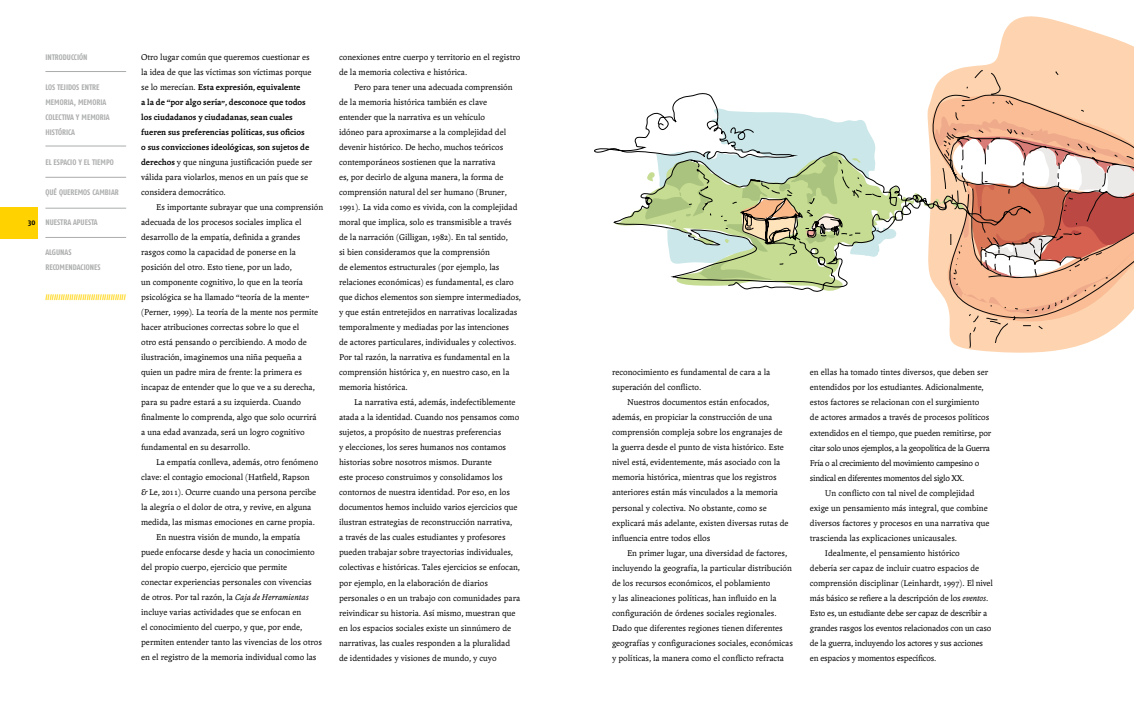
<style>
.page{position:relative;width:1134px;height:709px;background:#fff}
.page>*{position:absolute;margin:0;border:0;box-sizing:border-box;transform-origin:0 0}
.t1{font:9px/15px "Andralis ND Os F";color:#000}
.t2{font:700 9px/15px "Andralis ND Os F";color:#000}
.t3{font:9px "Andralis ND Os F";letter-spacing:-.02em;color:#000}
.t4{font:9px "Andralis ND Os F";letter-spacing:-.03em;color:#000}
.t5{font:700 8px/15px "Fago Co";color:#abacac}
.t6{font:700 8px "Fago Co";color:#ffd200}
.t7{font:700 8px "Fago Co";color:#000}
.s1{font-weight:400}
.s2{font-style:italic}
</style>
<div class="page">
<hr style="left:45px;top:71px;width:81px;height:1px;background:#abacac">
<hr style="left:45px;top:145px;width:81px;height:1px;background:#abacac">
<hr style="left:45px;top:177px;width:81px;height:1px;background:#abacac">
<hr style="left:45px;top:208px;width:81px;height:1px;background:#abacac">
<hr style="left:45px;top:237px;width:81px;height:1px;background:#abacac">
<div style="left:0;top:207px;width:38px;height:32px;background:#ffd200"></div>
<svg style="left:955px;top:16px;width:179px;height:337px;fill:#fdd4af"></svg>
<svg style="left:933px;top:70px;width:201px;height:279px;background:#e9b79d"></svg>
<svg style="left:594px;top:93px;width:442px;height:199px"></svg>
<p class="t7" style="left:28px;top:218px;width:9px">30</p>
<p class="t5" style="left:45px;top:50px;width:43px">INTRODUCCIÓN</p>
<p class="t5" style="left:45px;top:80px;width:66px">LOS TEJIDOS ENTRE<br>MEMORIA, MEMORIA<br>COLECTIVA Y MEMORIA<br>HISTÓRICA</p>
<p class="t5" style="left:45px;top:155px;width:70px">EL ESPACIO Y EL TIEMPO</p>
<p class="t5" style="left:45px;top:185px;width:75px">QUÉ QUEREMOS CAMBIAR</p>
<p class="t5" style="left:45px;top:215px;width:54px">NUESTRA APUESTA</p>
<p class="t5" style="left:45px;top:245px;width:57px">ALGUNAS<br>RECOMENDACIONES</p>
<p class="t6" style="left:45px;top:293px;width:82px">/////////////////////////////////////</p>
<p class="t2" style="left:141px;top:50px;width:173px"><span class="s1">Otro lugar común que queremos cuestionar es la idea de que las víctimas son víctimas porque se lo merecían.</span> Esta expresión, equivalente<br>a la de “por algo sería”, desconoce que todos los ciudadanos y ciudadanas, sean cuales fueren sus preferencias políticas, sus oficios<br>o sus convicciones ideológicas, son sujetos de derechos <span class="s1">y que ninguna justificación puede ser válida para violarlos, menos en un país que se considera democrático.</span></p>
<p class="t1" style="left:141px;top:200px;width:184px;text-indent:15px">Es importante subrayar que una comprensión adecuada de los procesos sociales implica el desarrollo de la empatía, definida a grandes rasgos como la capacidad de ponerse en la posición del otro. Esto tiene, por un lado,<br>un componente cognitivo, lo que en la teoría psicológica se ha llamado “teoría de la mente” (Perner, 1999). La teoría de la mente nos permite hacer atribuciones correctas sobre lo que el<br>otro está pensando o percibiendo. A modo de ilustración, imaginemos una niña pequeña a quien un padre mira de frente: la primera es incapaz de entender que lo que ve a su derecha, para su padre estará a su izquierda. Cuando finalmente lo comprenda, algo que solo ocurrirá<br>a una edad avanzada, será un logro cognitivo fundamental en su desarrollo.</p>
<p class="t1" style="left:156px;top:455px;width:164px">La empatía conlleva, además, otro fenómeno</p>
<p class="t1" style="left:141px;top:470px;width:170px">clave: el contagio emocional (Hatfield, Rapson</p>
<p class="t1" style="left:141px;top:485px;width:177px">&amp; Le, 2011). Ocurre cuando una persona percibe</p>
<p class="t1" style="left:141px;top:500px;width:172px">la alegría o el dolor de otra, y revive, en alguna</p>
<p class="t1" style="left:141px;top:515px;width:175px">medida, las mismas emociones en carne propia.</p>
<p class="t1" style="left:156px;top:530px;width:146px">En nuestra visión de mundo, la empatía</p>
<p class="t1" style="left:141px;top:545px;width:175px">puede enfocarse desde y hacia un conocimiento</p>
<p class="t1" style="left:141px;top:560px;width:148px">del propio cuerpo, ejercicio que permite</p>
<p class="t1" style="left:141px;top:575px;width:172px">conectar experiencias personales con vivencias</p>
<p class="t1" style="left:141px;top:590px;width:169px">de otros. Por tal razón, la <span class="s2">Caja de Herramientas</span></p>
<p class="t1" style="left:141px;top:605px;width:161px">incluye varias actividades que se enfocan en</p>
<p class="t1" style="left:141px;top:620px;width:163px">el conocimiento del cuerpo, y que, por ende,</p>
<p class="t1" style="left:141px;top:635px;width:182px">permiten entender tanto las vivencias de los otros</p>
<p class="t1" style="left:141px;top:650px;width:177px">en el registro de la memoria individual como las</p>
<p class="t1" style="left:339px;top:50px;width:183px">conexiones entre cuerpo y territorio en el registro de la memoria colectiva e histórica.</p>
<p class="t1" style="left:339px;top:80px;width:183px;text-indent:15px">Pero para tener una adecuada comprensión de la memoria histórica también es clave entender que la narrativa es un vehículo<br>idóneo para aproximarse a la complejidad del devenir histórico. De hecho, muchos teóricos contemporáneos sostienen que la narrativa<br>es, por decirlo de alguna manera, la forma de comprensión natural del ser humano (Bruner, 1991). La vida como es vivida, con la complejidad moral que implica, solo es transmisible a través de la narración (Gilligan, 1982). En tal sentido,<br>si bien consideramos que la comprensión<br>de elementos estructurales (por ejemplo, las relaciones económicas) es fundamental, es claro que dichos elementos son siempre intermediados, y que están entretejidos en narrativas localizadas temporalmente y mediadas por las intenciones<br>de actores particulares, individuales y colectivos.<br>Por tal razón, la narrativa es fundamental en la comprensión histórica y, en nuestro caso, en la memoria histórica.</p>
<p class="t1" style="left:339px;top:395px;width:183px;text-indent:15px">La narrativa está, además, indefectiblemente atada a la identidad. Cuando nos pensamos como sujetos, a propósito de nuestras preferencias<br>y elecciones, los seres humanos nos contamos historias sobre nosotros mismos. Durante<br>este proceso construimos y consolidamos los contornos de nuestra identidad. Por eso, en los documentos hemos incluido varios ejercicios que ilustran estrategias de reconstrucción narrativa,<br>a través de las cuales estudiantes y profesores pueden trabajar sobre trayectorias individuales, colectivas e históricas. Tales ejercicios se enfocan, por ejemplo, en la elaboración de diarios personales o en un trabajo con comunidades para reivindicar su historia. Así mismo, muestran que en los espacios sociales existe un sinnúmero de narrativas, las cuales responden a la pluralidad de identidades y visiones de mundo, y cuyo</p>
<p class="t1" style="left:612px;top:365px;width:160px">reconocimiento es fundamental de cara a la superación del conflicto.</p>
<p class="t1" style="left:612px;top:395px;width:178px;text-indent:15px">Nuestros documentos están enfocados, además, en propiciar la construcción de una comprensión compleja sobre los engranajes de la guerra desde el punto de vista histórico. Este nivel está, evidentemente, más asociado con la memoria histórica, mientras que los registros anteriores están más vinculados a la memoria personal y colectiva. No obstante, como se explicará más adelante, existen diversas rutas de influencia entre todos ellos</p>
<p class="t1" style="left:612px;top:545px;width:182px;text-indent:15px">En primer lugar, una diversidad de factores, incluyendo la geografía, la particular distribución de los recursos económicos, el poblamiento<br>y las alineaciones políticas, han influido en la configuración de órdenes sociales regionales.<br>Dado que diferentes regiones tienen diferentes geografías y configuraciones sociales, económicas y políticas, la manera como el conflicto refracta</p>
<p class="t1" style="left:810px;top:365px;width:180px">en ellas ha tomado tintes diversos, que deben ser</p>
<p class="t1" style="left:810px;top:380px;width:175px">entendidos por los estudiantes. Adicionalmente,</p>
<p class="t1" style="left:810px;top:395px;width:171px">estos factores se relacionan con el surgimiento</p>
<p class="t1" style="left:810px;top:410px;width:181px">de actores armados a través de procesos políticos</p>
<p class="t1" style="left:810px;top:425px;width:183px">extendidos en el tiempo, que pueden remitirse, por</p>
<p class="t4" style="left:810px;top:443px;width:181px">citar solo unos ejemplos, a la geopolítica de la Guerra</p>
<p class="t4" style="left:810px;top:458px;width:171px">Fría o al crecimiento del movimiento campesino o</p>
<p class="t4" style="left:810px;top:473px;width:156px">sindical en diferentes momentos del siglo XX.</p>
<p class="t1" style="left:825px;top:485px;width:151px">Un conflicto con tal nivel de complejidad</p>
<p class="t1" style="left:810px;top:500px;width:179px">exige un pensamiento más integral, que combine</p>
<p class="t1" style="left:810px;top:515px;width:181px">diversos factores y procesos en una narrativa que</p>
<p class="t1" style="left:810px;top:530px;width:149px">trascienda las explicaciones unicausales.</p>
<p class="t1" style="left:825px;top:545px;width:136px">Idealmente, el pensamiento histórico</p>
<p class="t1" style="left:810px;top:560px;width:171px">debería ser capaz de incluir cuatro espacios de</p>
<p class="t1" style="left:810px;top:575px;width:184px">comprensión disciplinar (Leinhardt, 1997). El nivel</p>
<p class="t3" style="left:810px;top:593px;width:180px">más básico se refiere a la descripción de los <span class="s2">eventos</span>.</p>
<p class="t3" style="left:810px;top:608px;width:179px">Esto es, un estudiante debe ser capaz de describir a</p>
<p class="t3" style="left:810px;top:623px;width:183px">grandes rasgos los eventos relacionados con un caso</p>
<p class="t3" style="left:810px;top:638px;width:175px">de la guerra, incluyendo los actores y sus acciones</p>
<p class="t3" style="left:810px;top:653px;width:128px">en espacios y momentos específicos.</p>
</div>
